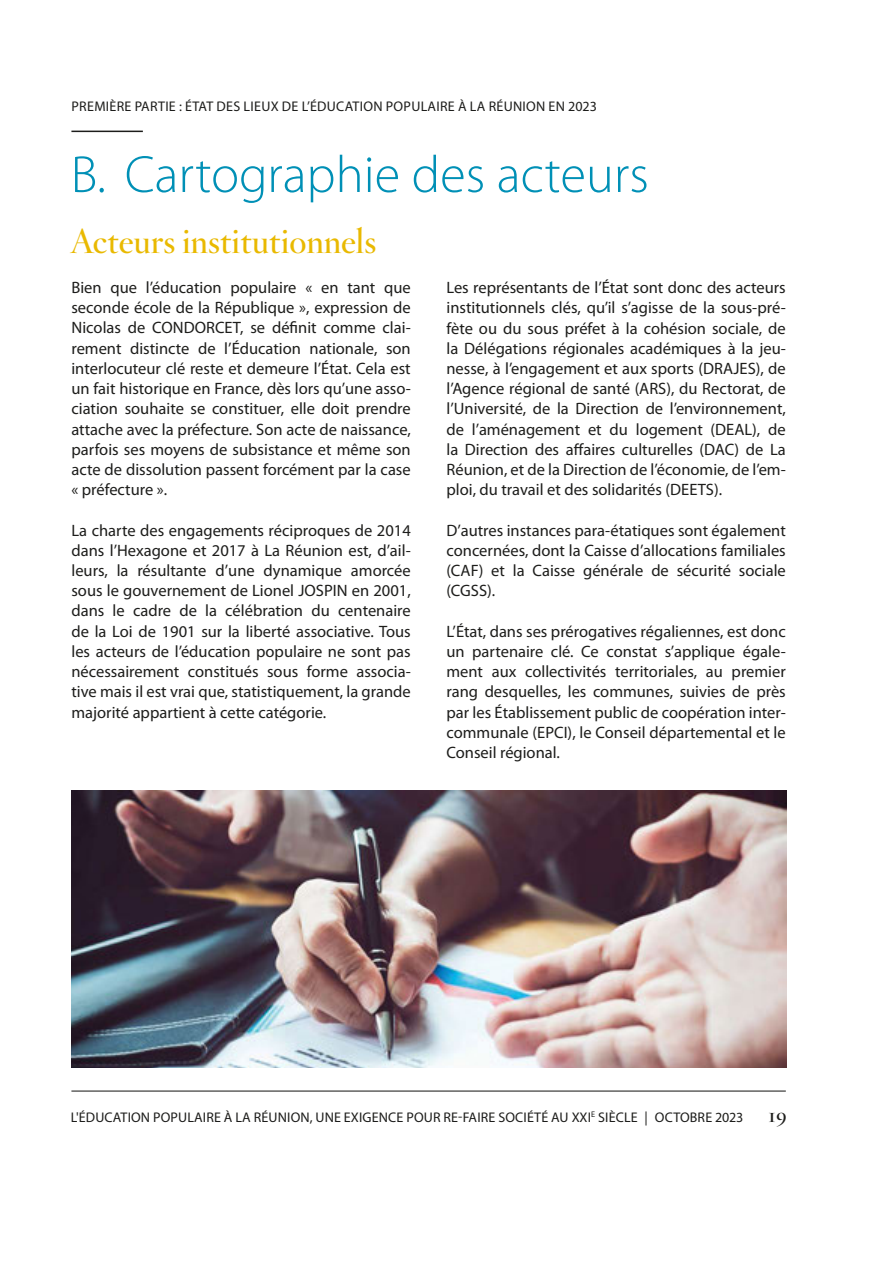
<style>
.page{position:relative;width:893px;height:1263px;background:#fff}
.page>*{position:absolute;margin:0;border:0;box-sizing:border-box;transform-origin:0 0}
.CHAPITRE_TabDesMat{font:300 52.5px "Myriad Pro";color:#0090b6}
.TITRE_hoefler{font:33.75px "Hoefler Titlingpro";color:#e9b900}
.t1{font:16.5px/20.2px "Myriad Pro";color:#1d1d1b;text-align:justify}
.Petit_labeur{font:14.1px "Myriad Pro";letter-spacing:.01em;color:#1d1d1b}
.s1{font-family:"Hoefler Titlingpro";font-size:21px}
</style>
<div class="page">
<hr style="left:71px;top:1090px;width:715px;height:1px;background:#1d1d1b">
<hr style="left:71px;top:131px;width:72px;height:1px;background:#1d1d1b">
<img style="left:71px;top:791px;width:716px;height:276px">
<p class="Petit_labeur" style="left:72px;top:98px;width:527px">PREMIÈRE PARTIE : ÉTAT DES LIEUX DE L’ÉDUCATION POPULAIRE À LA RÉUNION EN 2023</p>
<p class="CHAPITRE_TabDesMat" style="left:71px;top:143px;width:580px">B. Cartographie des acteurs</p>
<p class="TITRE_hoefler" style="left:71px;top:219px;width:307px">Acteurs institutionnels</p>
<p class="t1" style="left:71px;top:277px;width:341px">Bien que l’éducation populaire « en tant que seconde école de la République », expression de Nicolas de CONDORCET, se définit comme clai&shy;rement distincte de l’Éducation nationale, son interlocuteur clé reste et demeure l’État. Cela est un fait historique en France, dès lors qu’une asso&shy;ciation souhaite se constituer, elle doit prendre attache avec la préfecture. Son acte de naissance, parfois ses moyens de subsistance et même son acte de dissolution passent forcément par la case « préfecture ».</p>
<p class="t1" style="left:71px;top:520px;width:341px">La charte des engagements réciproques de 2014 dans l’Hexagone et 2017 à La Réunion est, d’ail&shy;leurs, la résultante d’une dynamique amorcée sous le gouvernement de Lionel JOSPIN en 2001, dans le cadre de la célébration du centenaire de la Loi de 1901 sur la liberté associative. Tous les acteurs de l’éducation populaire ne sont pas nécessairement constitués sous forme associa&shy;tive mais il est vrai que, statistiquement, la grande majorité appartient à cette catégorie.</p>
<p class="t1" style="left:446px;top:277px;width:341px">Les représentants de l’État sont donc des acteurs institutionnels clés, qu’il s’agisse de la sous-pré&shy;fète ou du sous préfet à la cohésion sociale, de la Délégations régionales académiques à la jeu&shy;nesse, à l’engagement et aux sports (DRAJES), de l’Agence régional de santé (ARS), du Rectorat, de l’Université, de la Direction de l’environnement, de l’aménagement et du logement (DEAL), de la Direction des affaires culturelles (DAC) de La Réunion, et de la Direction de l’économie, de l’em&shy;ploi, du travail et des solidarités (DEETS).</p>
<p class="t1" style="left:446px;top:520px;width:341px">D’autres instances para-étatiques sont également concernées, dont la Caisse d’allocations familiales (CAF) et la Caisse générale de sécurité sociale (CGSS).</p>
<p class="t1" style="left:446px;top:621px;width:341px">L’État, dans ses prérogatives régaliennes, est donc un partenaire clé. Ce constat s’applique égale&shy;ment aux collectivités territoriales, au premier rang desquelles, les communes, suivies de près par les Établissement public de coopération inter&shy;communale (EPCI), le Conseil départemental et le Conseil régional.</p>
<p class="Petit_labeur" style="left:71px;top:1108px;width:717px">L'ÉDUCATION POPULAIRE À LA RÉUNION, UNE EXIGENCE POUR RE-FAIRE SOCIÉTÉ AU XXI<sup>E</sup> SIÈCLE | OCTOBRE 2023 <span class="s1">19</span></p>
</div>
